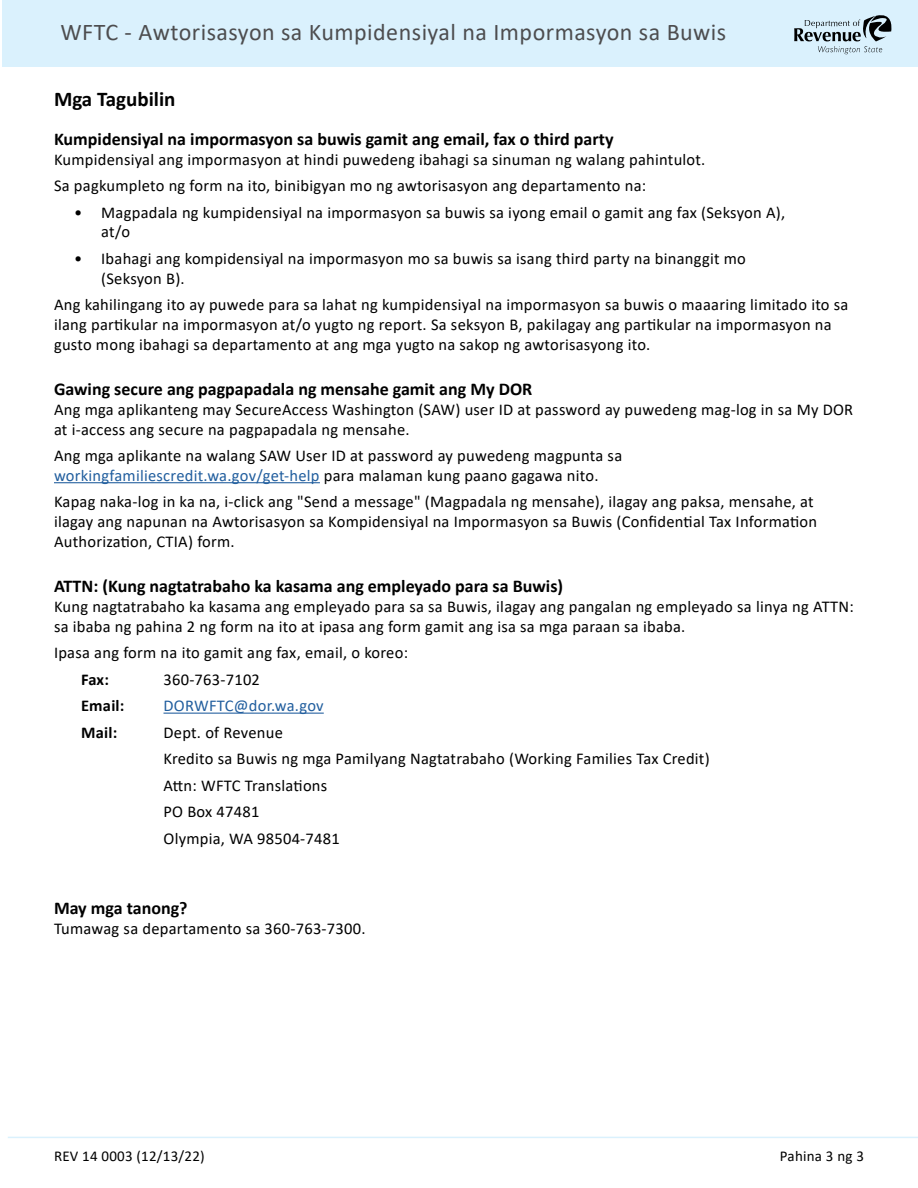
<style>
.page{position:relative;width:918px;height:1188px;background:#fff}
.page>*{position:absolute;margin:0;border:0;box-sizing:border-box;transform-origin:0 0}
.t1{font:24px "Calibri";letter-spacing:.02em;color:#4d4d4f}
.Heading_2{font:700 21px "Calibri";color:#000}
.Heading_3{font:700 18px "Calibri";color:#000}
.Normal__P{font:16.5px/19.8px "Calibri";letter-spacing:.015em;color:#000}
.Normal__P-2{font:16.5px "Calibri";letter-spacing:.015em;color:#215e9e}
.Normal__P-3{font:700 16.5px "Calibri";letter-spacing:.015em;color:#000}
.t2{font:15px "Calibri";letter-spacing:.015em;color:#000}
.s1{color:#215e9e}
</style>
<div class="page">
<div style="left:2px;top:0;width:916px;height:66px;background:#daf1fd"></div>
<svg style="left:794px;top:15px;width:98px;height:39px"></svg>
<hr style="left:8px;top:1137px;width:910px;height:1px;background:#daf1fd">
<hr style="left:54px;top:482px;width:266px;height:1px;background:#215e9e">
<hr style="left:164px;top:713px;width:160px;height:1px;background:#215e9e">
<h1 class="t1" style="left:60px;top:15px;width:667px">WFTC - Awtorisasyon sa Kumpidensiyal na Impormasyon sa Buwis</h1>
<h2 class="Heading_2" style="left:54px;top:85px;width:123px">Mga Tagubilin</h2>
<h3 class="Heading_3" style="left:54px;top:126px;width:561px">Kumpidensiyal na impormasyon sa buwis gamit ang email, fax o third party</h3>
<p class="Normal__P" style="left:54px;top:149px;width:653px">Kumpidensiyal ang impormasyon at hindi puwedeng ibahagi sa sinuman ng walang pahintulot.</p>
<p class="Normal__P" style="left:54px;top:175px;width:594px">Sa pagkumpleto ng form na ito, binibigyan mo ng awtorisasyon ang departamento na:</p>
<p class="Normal__P" style="left:101px;top:202px;width:685px;text-indent:-27px">• Magpadala ng kumpidensiyal na impormasyon sa buwis sa iyong email o gamit ang fax (Seksyon A), at/o</p>
<p class="Normal__P" style="left:101px;top:248px;width:646px;text-indent:-27px">• Ibahagi ang kompidensiyal na impormasyon mo sa buwis sa isang third party na binanggit mo (Seksyon B).</p>
<p class="Normal__P" style="left:54px;top:295px;width:796px">Ang kahilingang ito ay puwede para sa lahat ng kumpidensiyal na impormasyon sa buwis o maaaring limitado ito sa ilang partikular na impormasyon at/o yugto ng report. Sa seksyon B, pakilagay ang partikular na impormasyon na gusto mong ibahagi sa departamento at ang mga yugto na sakop ng awtorisasyong ito.</p>
<h3 class="Heading_3" style="left:54px;top:376px;width:480px">Gawing secure ang pagpapadala ng mensahe gamit ang My DOR</h3>
<p class="Normal__P" style="left:54px;top:399px;width:801px">Ang mga aplikanteng may SecureAccess Washington (SAW) user ID at password ay puwedeng mag-log in sa My DOR at i-access ang secure na pagpapadala ng mensahe.</p>
<p class="Normal__P" style="left:54px;top:445px;width:570px">Ang mga aplikante na walang SAW User ID at password ay puwedeng magpunta sa <span class="s1">workingfamiliescredit.wa.gov/get-help</span> para malaman kung paano gagawa nito.</p>
<p class="Normal__P" style="left:54px;top:492px;width:765px">Kapag naka-log in ka na, i-click ang "Send a message" (Magpadala ng mensahe), ilagay ang paksa, mensahe, at ilagay ang napunan na Awtorisasyon sa Kompidensiyal na Impormasyon sa Buwis (Confidential Tax Information<br>Authorization, CTIA) form.</p>
<h3 class="Heading_3" style="left:54px;top:573px;width:511px">ATTN: (Kung nagtatrabaho ka kasama ang empleyado para sa Buwis)</h3>
<p class="Normal__P" style="left:54px;top:596px;width:801px">Kung nagtatrabaho ka kasama ang empleyado para sa sa Buwis, ilagay ang pangalan ng empleyado sa linya ng ATTN: sa ibaba ng pahina 2 ng form na ito at ipasa ang form gamit ang isa sa mga paraan sa ibaba.</p>
<p class="Normal__P" style="left:54px;top:642px;width:356px">Ipasa ang form na ito gamit ang fax, email, o koreo:</p>
<p class="Normal__P-3" style="left:81px;top:668px;width:29px">Fax:</p>
<p class="Normal__P" style="left:164px;top:669px;width:98px">360-763-7102</p>
<p class="Normal__P-3" style="left:81px;top:694px;width:45px">Email:</p>
<p class="Normal__P-2" style="left:164px;top:694px;width:162px">DORWFTC@dor.wa.gov</p>
<p class="Normal__P-3" style="left:81px;top:721px;width:38px">Mail:</p>
<p class="Normal__P" style="left:163px;top:722px;width:121px">Dept. of Revenue</p>
<p class="Normal__P" style="left:164px;top:749px;width:548px">Kredito sa Buwis ng mga Pamilyang Nagtatrabaho (Working Families Tax Credit)</p>
<p class="Normal__P" style="left:164px;top:775px;width:165px">Attn: WFTC Translations</p>
<p class="Normal__P" style="left:164px;top:802px;width:97px">PO Box 47481</p>
<p class="Normal__P" style="left:164px;top:828px;width:178px">Olympia, WA 98504-7481</p>
<h3 class="Heading_3" style="left:54px;top:895px;width:135px">May mga tanong?</h3>
<p class="Normal__P" style="left:54px;top:918px;width:313px">Tumawag sa departamento sa 360-763-7300.</p>
<p class="t2" style="left:54px;top:1145px;width:152px">REV 14 0003 (12/13/22)</p>
<p class="t2" style="left:780px;top:1145px;width:86px">Pahina 3 ng 3</p>
</div>
